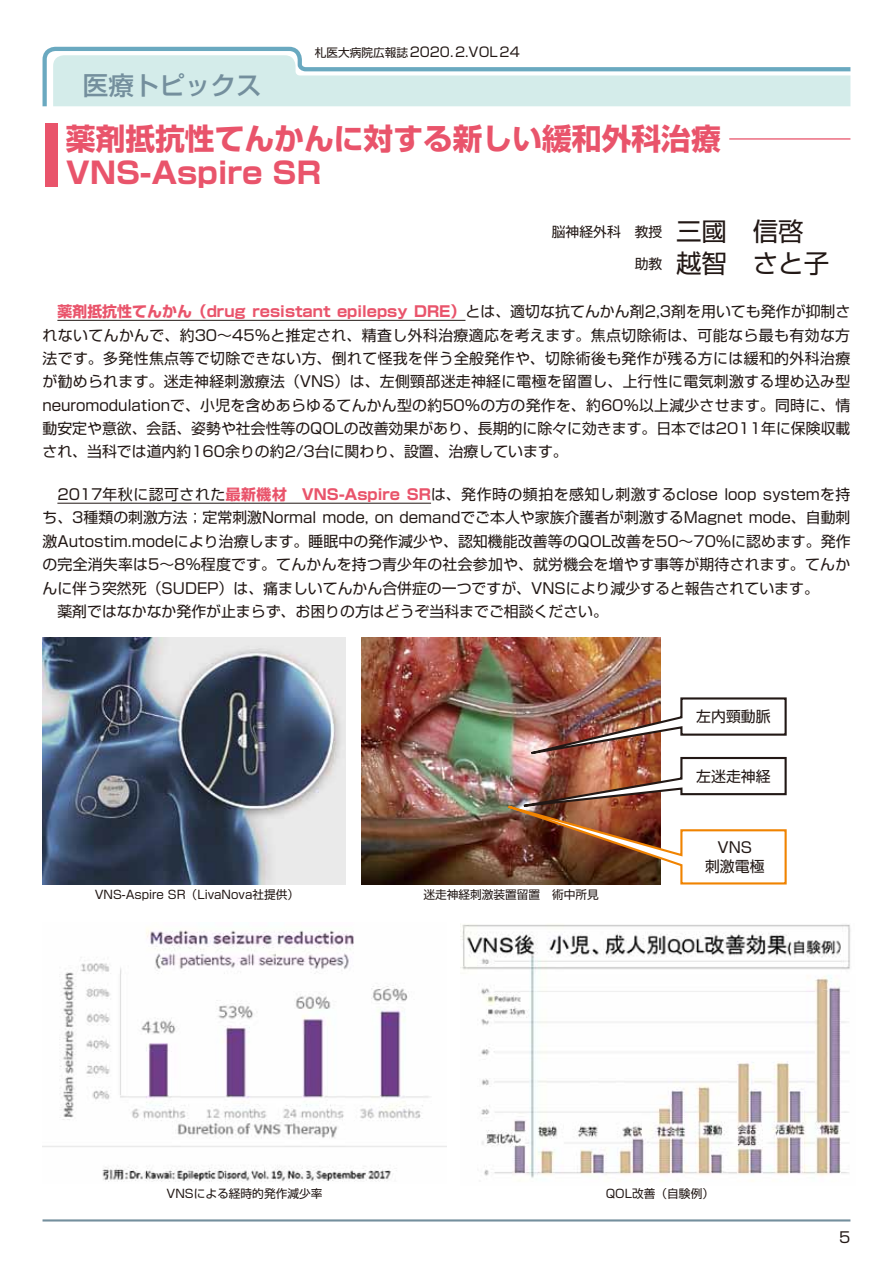
<style>
.page{position:relative;width:893px;height:1263px;background:#fff}
.page>*{position:absolute;margin:0;border:0;box-sizing:border-box;transform-origin:0 0}
.t1{font:700 29.7px/34px "Shin Go Pro";color:#e9546b}
.t2{font:25.5px "Shin Go Pro";color:#221815}
.t3{font:500 25.5px "Shin Go Pro";color:#748f9d}
.t4{font:14.85px/23.4px "Shin Go Pro";color:#221815;text-align:justify}
.t5{font:13.8px "Shin Go Pro";color:#221815}
.t6{font:13.35px "Shin Go Pro";color:#221815}
.t7{font:11.7px "Shin Go Pro";color:#221815}
.s1{font-size:11.7px}
.s2{font-size:25.5px}
.s3{font-weight:700;color:#e9546b}
</style>
<div class="page">
<svg style="left:42px;top:46px;width:809px;height:61px"></svg>
<svg style="left:53px;top:55px;width:797px;height:51px"></svg>
<hr style="left:43px;top:1219px;width:807px;height:2px;background:#748f9d">
<div style="left:45px;top:123px;width:12px;height:64px;background:#e9546b"></div>
<hr style="left:729px;top:138px;width:121px;height:2px;background:#e9546b">
<hr style="left:57px;top:320px;width:408px;height:1px;background:#221815">
<hr style="left:57px;top:503px;width:374px;height:1px;background:#221815">
<img style="left:361px;top:638px;width:300px;height:246px">
<img style="left:432px;top:696px;width:355px;height:189px">
<img style="left:43px;top:638px;width:302px;height:246px">
<img style="left:43px;top:928px;width:403px;height:254px">
<img style="left:460px;top:924px;width:391px;height:257px">
<p class="t6" style="left:315px;top:41px;width:207px"><span class="s1">札医大病院広報誌</span>2020.2.VOL24</p>
<h2 class="t3" style="left:83px;top:64px;width:180px">医療トピックス</h2>
<h1 class="t1" style="left:66px;top:118px;width:656px">薬剤抵抗性てんかんに対する新しい緩和外科治療<br>VNS-Aspire SR</h1>
<p class="t5" style="left:552px;top:220px;width:279px">脳神経外科　教授　<span class="s2">三國　信啓　</span></p>
<h2 class="t2" style="left:635px;top:243px;width:196px"><sup>助教　</sup>越智　さと子</h2>
<p class="t4" style="left:43px;top:298px;width:809px;text-indent:15px"><span class="s3">薬剤抵抗性てんかん（drug resistant epilepsy DRE）</span>とは、適切な抗てんかん剤2,3剤を用いても発作が抑制されないてんかんで、約30～45％と推定され、精査し外科治療適応を考えます。焦点切除術は、可能なら最も有効な方法です。多発性焦点等で切除できない方、倒れて怪我を伴う全般発作や、切除術後も発作が残る方には緩和的外科治療が勧められます。迷走神経刺激療法（VNS）は、左側頸部迷走神経に電極を留置し、上行性に電気刺激する埋め込み型neuromodulationで、小児を含めあらゆるてんかん型の約50％の方の発作を、約60％以上減少させます。同時に、情動安定や意欲、会話、姿勢や社会性等のQOLの改善効果があり、長期的に除々に効きます。日本では2011年に保険収載され、当科では道内約160余りの約2/3台に関わり、設置、治療しています。</p>
<p class="t4" style="left:43px;top:481px;width:810px;text-align:left;text-indent:15px">2017年秋に認可された<span class="s3">最新機材　VNS-Aspire SR</span>は、発作時の頻拍を感知し刺激するclose loop systemを持ち、3種類の刺激方法；定常刺激Normal mode, on demandでご本人や家族介護者が刺激するMagnet mode、自動刺激Autostim.modeにより治療します。睡眠中の発作減少や、認知機能改善等のQOL改善を50～70％に認めます。発作の完全消失率は5～8％程度です。てんかんを持つ青少年の社会参加や、就労機会を増やす事等が期待されます。てんかんに伴う突然死（SUDEP）は、痛ましいてんかん合併症の一つですが、VNSにより減少すると報告されています。<br>　薬剤ではなかなか発作が止まらず、お困りの方はどうぞ当科までご相談ください。</p>
<p class="t4" style="left:696px;top:703px;width:76px">左内頸動脈</p>
<p class="t4" style="left:696px;top:763px;width:76px">左迷走神経</p>
<p class="t7" style="left:95px;top:885px;width:206px">VNS-Aspire SR（LivaNova社提供）</p>
<p class="t7" style="left:423px;top:885px;width:177px">迷走神経刺激装置留置　術中所見</p>
<p class="t4" style="left:705px;top:836px;width:61px;line-height:19.2px;text-align:center">VNS<br>刺激電極</p>
<p class="t7" style="left:167px;top:1184px;width:157px">VNSによる経時的発作減少率</p>
<p class="t7" style="left:606px;top:1184px;width:110px">QOL改善（自験例）</p>
<p class="t4" style="left:839px;top:1223px;width:13px">5</p>
</div>
